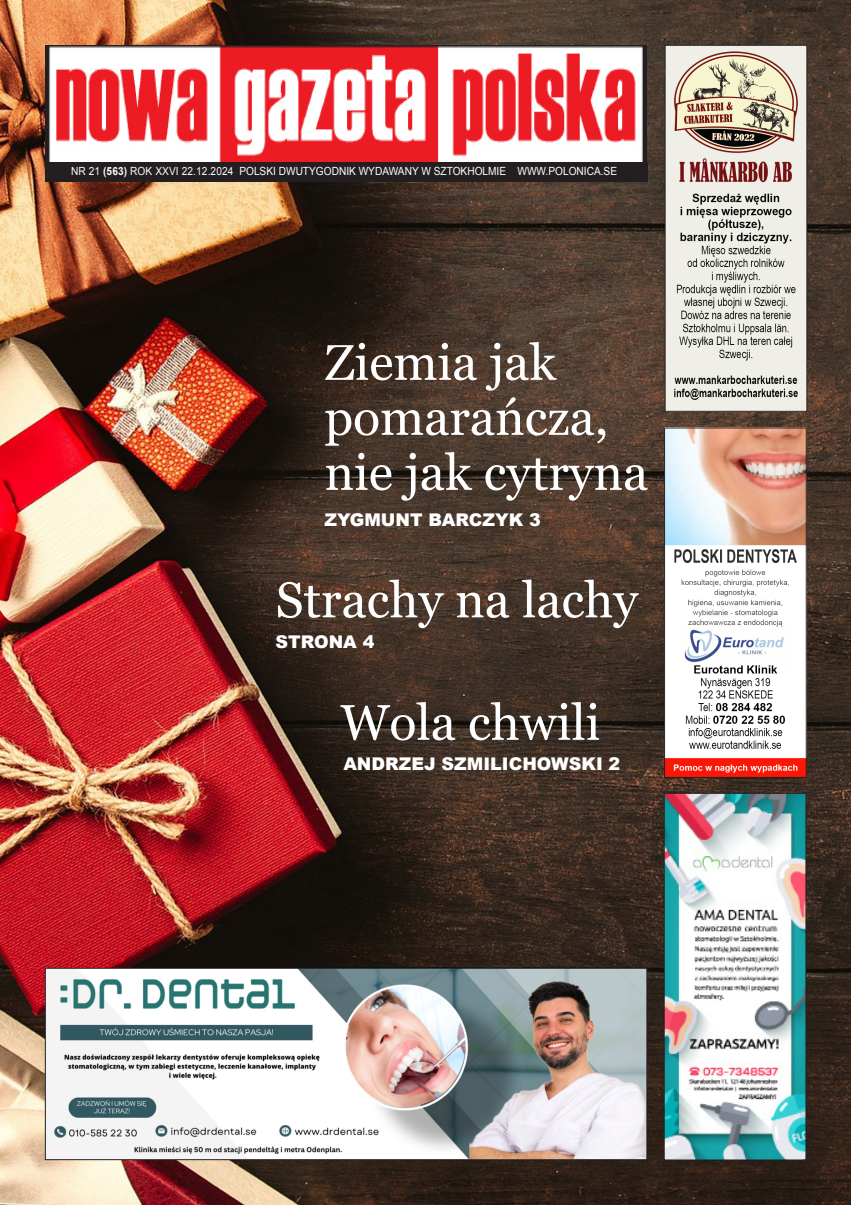
<style>
.page{position:relative;width:851px;height:1205px;background:#fff}
.page>*{position:absolute;margin:0;border:0;box-sizing:border-box;transform-origin:0 0}
.Paragraph_Style_1{font:50px/55px "Georgia";color:#fff}
.Paragraph_Style_1-2{font:900 17.5px "Arial";color:#fff}
.t1{font:11.25px "Arial";color:#fff;scale:.9 1}
.s1{color:#f7f7f8}
.s2{font-weight:700;color:#f7f7f8}
</style>
<div class="page">
<img style="left:0;top:0;width:850px;height:1205px">
<img style="left:45px;top:45px;width:601px;height:117px">
<div style="left:45px;top:162px;width:602px;height:19px;background:#231f20"></div>
<img style="left:666px;top:430px;width:138px;height:346px">
<div style="left:664px;top:428px;width:142px;height:350px;border:1px solid #231f20"></div>
<img style="left:47px;top:970px;width:598px;height:188px">
<div style="left:45px;top:968px;width:602px;height:192px;border:1px solid #231f20"></div>
<img style="left:666px;top:47px;width:139px;height:363px">
<div style="left:664px;top:45px;width:143px;height:367px;border:1px solid #231f20"></div>
<img style="left:665px;top:795px;width:139px;height:363px">
<div style="left:663px;top:793px;width:143px;height:367px;border:1px solid #231f20"></div>
<p class="t1" style="left:71px;top:163px;width:608px"><span class="s1">NR 21</span> <span class="s2">(563)</span> <span class="s1">ROK XXVI 22.12.2024</span> POLSKI DWUTYGODNIK WYDAWANY W SZTOKHOLMIE WWW.POLONICA.SE</p>
<p class="Paragraph_Style_1" style="left:324px;top:336px;width:325px">Ziemia jak pomarańcza, nie jak cytryna</p>
<p class="Paragraph_Style_1-2" style="left:324px;top:507px;width:218px">ZYGMUNT BARCZYK 3</p>
<p class="Paragraph_Style_1" style="left:275px;top:574px;width:364px">Strachy na lachy</p>
<p class="Paragraph_Style_1-2" style="left:275px;top:629px;width:100px">STRONA 4</p>
<p class="Paragraph_Style_1" style="left:340px;top:696px;width:261px">Wola chwili</p>
<p class="Paragraph_Style_1-2" style="left:343px;top:751px;width:278px">ANDRZEJ SZMILICHOWSKI 2</p>
</div>
